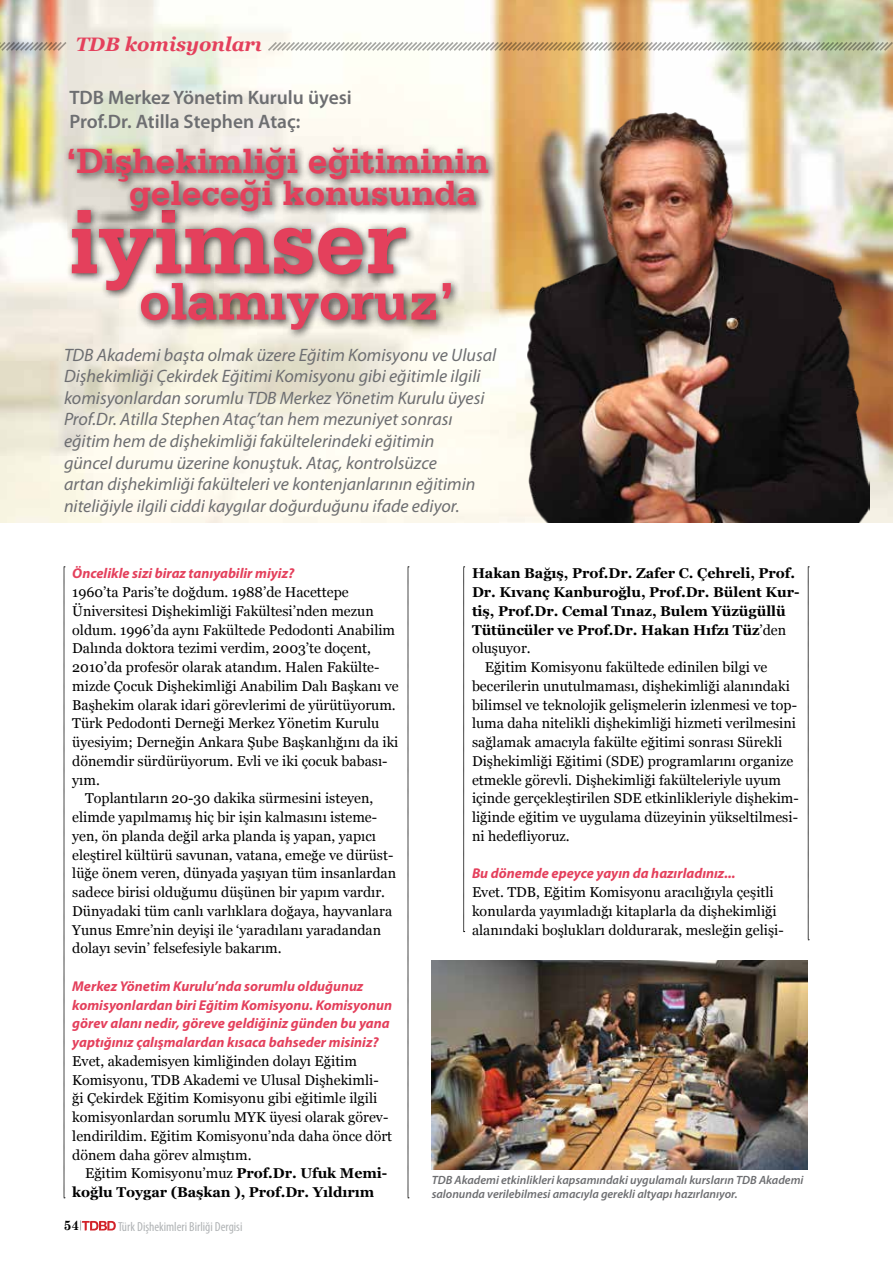
<style>
.page{position:relative;width:893px;height:1263px;background:#fff}
.page>*{position:absolute;margin:0;border:0;box-sizing:border-box;transform-origin:0 0}
.t1{font:700 95.25px "Serifa BT";color:#e4405c}
.t2{font:700 55.95px "Serifa BT";color:#e4405c}
.t3{font:700 36.9px/31.8px "Serifa BT";color:#e4405c}
.t4{font:600 19.5px/24px "Myriad Pro";color:#6d6e71}
.t5{font:italic 700 19.5px "Georgia";letter-spacing:-.005em;color:#e4405c}
.t6{font:italic 18px/21.6px "Myriad Pro";color:#6d6e71}
.t7{font:14.25px/18.8px "Georgia";color:#000}
.t8{font:italic 700 14.25px/18.8px "Myriad Pro";color:#e4405c}
.t9{font:700 14.25px/18.8px "Georgia";letter-spacing:-.005em;color:#000}
.t10{font:700 13.5px "Century Schoolbook";color:#000}
.t11{font:condensed 13.05px "Myriad Pro";color:#b1b4b6}
.t12{font:italic 600 12px/14.4px "Myriad Pro";color:#6d6e71}
.s1{font-weight:400}
</style>
<div class="page">
<img style="left:0;top:0;width:893px;height:522px">
<svg style="left:64px;top:567px;width:1px;height:631px"></svg>
<svg style="left:408px;top:567px;width:1px;height:631px"></svg>
<svg style="left:463px;top:567px;width:2px;height:365px"></svg>
<svg style="left:808px;top:567px;width:1px;height:373px"></svg>
<svg style="left:0;top:40px;width:68px;height:13px"></svg>
<img style="left:266px;top:39px;width:627px;height:14px">
<svg style="left:80px;top:1220px;width:36px;height:10px"></svg>
<div style="left:66px;top:204px;width:350px;height:97px;background:#000;opacity:.75"></div>
<div style="left:135px;top:277px;width:326px;height:63px;background:#000;opacity:.75"></div>
<img style="left:432px;top:960px;width:376px;height:210px">
<img style="left:528px;top:112px;width:341px;height:410px">
<div style="left:63px;top:142px;width:435px;height:50px;background:#000;opacity:.75"></div>
<div style="left:124px;top:174px;width:362px;height:48px;background:#000;opacity:.75"></div>
<h3 class="t5" style="left:76px;top:33px;width:188px">TDB komisyonları</h3>
<h3 class="t4" style="left:69px;top:85px;width:284px">TDB Merkez Yönetim Kurulu üyesi<br>Prof.Dr. Atilla Stephen Ataç:</h3>
<h3 class="t3" style="left:129px;top:144px;width:361px;text-indent:-63px">‘Dişhekimliği eğitiminin geleceği konusunda</h3>
<h1 class="t1" style="left:69px;top:183px;width:338px">iyimser</h1>
<h2 class="t2" style="left:139px;top:266px;width:317px">olamıyoruz’</h2>
<p class="t6" style="left:64px;top:343px;width:434px">TDB Akademi başta olmak üzere Eğitim Komisyonu ve Ulusal Dişhekimliği Çekirdek Eğitimi Komisyonu gibi eğitimle ilgili komisyonlardan sorumlu TDB Merkez Yönetim Kurulu üyesi Prof.Dr. Atilla Stephen Ataç’tan hem mezuniyet sonrası eğitim hem de dişhekimliği fakültelerindeki eğitimin<br>güncel durumu üzerine konuştuk. Ataç, kontrolsüzce<br>artan dişhekimliği fakülteleri ve kontenjanlarının eğitimin niteliğiyle ilgili ciddi kaygılar doğurduğunu ifade ediyor.</p>
<p class="t8" style="left:72px;top:564px;width:224px">Öncelikle sizi biraz tanıyabilir miyiz?</p>
<p class="t7" style="left:72px;top:583px;width:278px">1960’ta Paris’te doğdum. 1988’de Hacettepe</p>
<p class="t7" style="left:72px;top:601px;width:303px">Üniversitesi Dişhekimliği Fakültesi’nden mezun</p>
<p class="t7" style="left:72px;top:620px;width:324px">oldum. 1996’da aynı Fakültede Pedodonti Anabilim</p>
<p class="t7" style="left:72px;top:639px;width:300px">Dalında doktora tezimi verdim, 2003’te doçent,</p>
<p class="t7" style="left:72px;top:658px;width:309px">2010’da profesör olarak atandım. Halen Fakülte-</p>
<p class="t7" style="left:72px;top:676px;width:328px">mizde Çocuk Dişhekimliği Anabilim Dalı Başkanı ve</p>
<p class="t7" style="left:72px;top:695px;width:325px">Başhekim olarak idari görevlerimi de yürütüyorum.</p>
<p class="t7" style="left:72px;top:714px;width:309px">Türk Pedodonti Derneği Merkez Yönetim Kurulu</p>
<p class="t7" style="left:72px;top:733px;width:328px">üyesiyim; Derneğin Ankara Şube Başkanlığını da iki</p>
<p class="t7" style="left:72px;top:751px;width:317px">dönemdir sürdürüyorum. Evli ve iki çocuk babası-</p>
<p class="t7" style="left:72px;top:770px;width:29px">yım.</p>
<p class="t7" style="left:85px;top:789px;width:290px">Toplantıların 20-30 dakika sürmesini isteyen,</p>
<p class="t7" style="left:72px;top:808px;width:306px">elimde yapılmamış hiç bir işin kalmasını isteme-</p>
<p class="t7" style="left:72px;top:826px;width:305px">yen, ön planda değil arka planda iş yapan, yapıcı</p>
<p class="t7" style="left:72px;top:845px;width:323px">eleştirel kültürü savunan, vatana, emeğe ve dürüst-</p>
<p class="t7" style="left:72px;top:864px;width:325px">lüğe önem veren, dünyada yaşıyan tüm insanlardan</p>
<p class="t7" style="left:72px;top:883px;width:314px">sadece birisi olduğumu düşünen bir yapım vardır.</p>
<p class="t7" style="left:72px;top:901px;width:321px">Dünyadaki tüm canlı varlıklara doğaya, hayvanlara</p>
<p class="t7" style="left:72px;top:920px;width:310px">Yunus Emre’nin deyişi ile ‘yaradılanı yaradandan</p>
<p class="t7" style="left:72px;top:939px;width:211px">dolayı sevin’ felsefesiyle bakarım.</p>
<p class="t8" style="left:72px;top:976px;width:321px">Merkez Yönetim Kurulu’nda sorumlu olduğunuz komisyonlardan biri Eğitim Komisyonu. Komisyonun görev alanı nedir, göreve geldiğiniz günden bu yana yaptığınız çalışmalardan kısaca bahseder misiniz?</p>
<p class="t7" style="left:72px;top:1051px;width:321px">Evet, akademisyen kimliğinden dolayı Eğitim Komisyonu, TDB Akademi ve Ulusal Dişhekimli&shy;ği Çekirdek Eğitim Komisyonu gibi eğitimle ilgili komisyonlardan sorumlu MYK üyesi olarak görev&shy;lendirildim. Eğitim Komisyonu’nda daha önce dört dönem daha görev almıştım.</p>
<p class="t9" style="left:72px;top:1164px;width:317px;text-indent:13px"><span class="s1">Eğitim Komisyonu’muz</span> Prof.Dr. Ufuk Memi&shy;koğlu Toygar (Başkan ), Prof.Dr. Yıldırım</p>
<p class="t10" style="left:64px;top:1215px;width:17px">54</p>
<p class="t11" style="left:118px;top:1218px;width:126px">Türk Dişhekimleri Birliği Dergisi</p>
<p class="t9" style="left:472px;top:564px;width:325px">Hakan Bağış, Prof.Dr. Zafer C. Çehreli, Prof.</p>
<p class="t9" style="left:472px;top:583px;width:329px">Dr. Kıvanç Kanburoğlu, Prof.Dr. Bülent Kur-</p>
<p class="t9" style="left:472px;top:601px;width:315px">tiş, Prof.Dr. Cemal Tınaz, Bulem Yüzügüllü</p>
<p class="t9" style="left:472px;top:620px;width:316px">Tütüncüler ve Prof.Dr. Hakan Hıfzı Tüz<span class="s1">’den</span></p>
<p class="t7" style="left:472px;top:639px;width:60px">oluşuyor.</p>
<p class="t7" style="left:485px;top:658px;width:284px">Eğitim Komisyonu fakültede edinilen bilgi ve</p>
<p class="t7" style="left:472px;top:676px;width:319px">becerilerin unutulmaması, dişhekimliği alanındaki</p>
<p class="t7" style="left:472px;top:695px;width:327px">bilimsel ve teknolojik gelişmelerin izlenmesi ve top-</p>
<p class="t7" style="left:472px;top:714px;width:326px">luma daha nitelikli dişhekimliği hizmeti verilmesini</p>
<p class="t7" style="left:472px;top:733px;width:312px">sağlamak amacıyla fakülte eğitimi sonrası Sürekli</p>
<p class="t7" style="left:472px;top:751px;width:323px">Dişhekimliği Eğitimi (SDE) programlarını organize</p>
<p class="t7" style="left:472px;top:770px;width:311px">etmekle görevli. Dişhekimliği fakülteleriyle uyum</p>
<p class="t7" style="left:472px;top:789px;width:328px">içinde gerçekleştirilen SDE etkinlikleriyle dişhekim-</p>
<p class="t7" style="left:472px;top:808px;width:327px">liğinde eğitim ve uygulama düzeyinin yükseltilmesi-</p>
<p class="t7" style="left:472px;top:826px;width:99px">ni hedefliyoruz.</p>
<p class="t8" style="left:472px;top:864px;width:265px">Bu dönemde epeyce yayın da hazırladınız...</p>
<p class="t7" style="left:472px;top:883px;width:313px">Evet. TDB, Eğitim Komisyonu aracılığıyla çeşitli konularda yayımladığı kitaplarla da dişhekimliği alanındaki boşlukları doldurarak, mesleğin gelişi-</p>
<p class="t12" style="left:432px;top:1172px;width:373px">TDB Akademi etkinlikleri kapsamındaki uygulamalı kursların TDB Akademi salonunda verilebilmesi amacıyla gerekli altyapı hazırlanıyor.</p>
</div>
